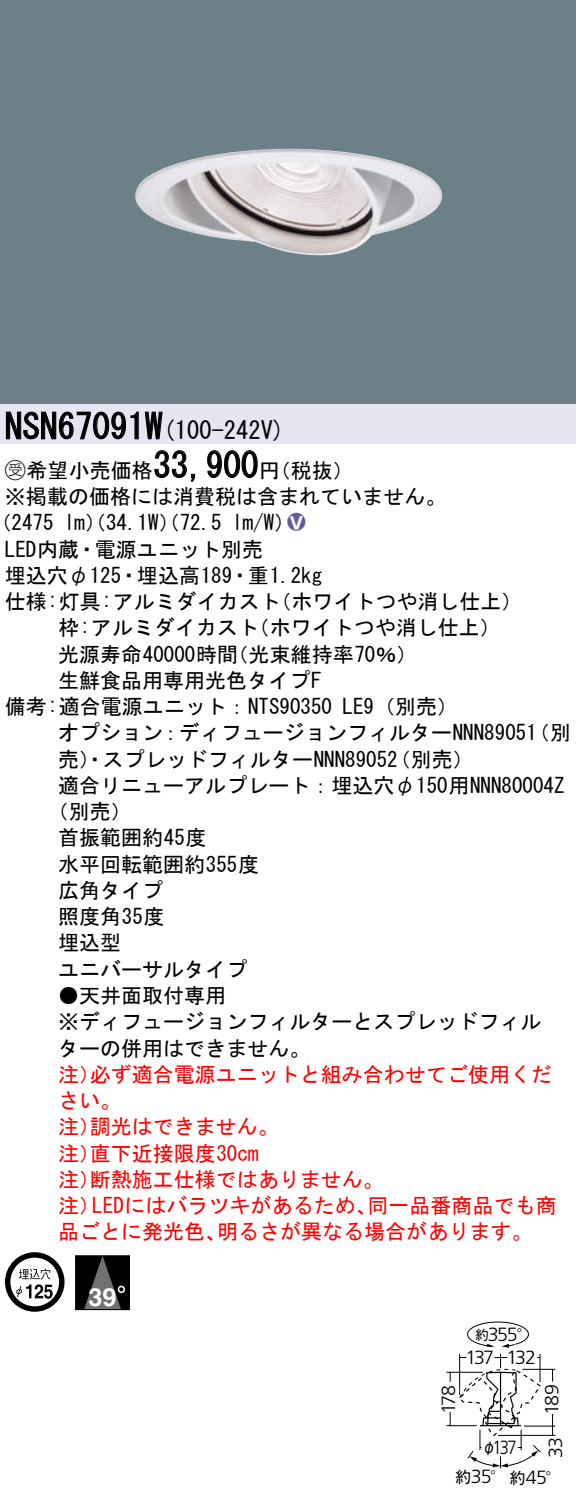
<style>
.page{position:relative;width:576px;height:1503px;background:#fff}
.page>*{position:absolute;margin:0;border:0;box-sizing:border-box;transform-origin:0 0}
.t1{font:35px "MS Gothic";color:#000}
.t2{font:700 25.2px "Helvetica LT Std";color:#fff}
.t3{font:24.5px "MS Gothic";color:#000}
.t4{font:21px/26.2px "MS Gothic";color:#000}
.t5{font:21px/26.2px "MS Gothic";color:#f00}
.t6{font:21px "Ford Classification 1";color:#635aa0}
.t7{font:300 19.25px "Frutiger LT Std";letter-spacing:-.085em;color:#000}
.t8{font:300 19.25px "Frutiger LT Std";letter-spacing:-.085em;color:#000;scale:.88 1}
.t9{font:15.75px "Gothic MB101 Pro Regular 90 pv RKSJ H";color:#000}
.t10{font:15.75px "Gothic MB101 Pro Regular 90 pv RKSJ H";color:#000;scale:.85 1}
.t11{font:13.3px "Gothic MB101 Pro Regular 90 pv RKSJ H";color:#000}
.s1{font-size:35px}
.s2{font-family:"Ford Classification 1"}
.s3{color:#fff}
.s4{font-family:"Gothic MB101 Pro Regular 90 pv RKSJ H";font-weight:400;font-size:15.75px}
</style>
<div class="page">
<div style="left:0;top:0;width:575px;height:404px;background:#6c8087"></div>
<img style="left:135px;top:149px;width:307px;height:107px">
<div style="left:0;top:404px;width:575px;height:40px;background:#e6e5f2"></div>
<svg style="left:6px;top:411px;width:157px;height:29px"></svg>
<svg style="left:154px;top:450px;width:42px;height:32px"></svg>
<svg style="left:207px;top:450px;width:51px;height:28px"></svg>
<svg style="left:5px;top:1252px;width:59px;height:59px"></svg>
<div style="left:76px;top:1255px;width:53px;height:54px;background:#000"></div>
<svg style="left:84px;top:1257px;width:38px;height:51px"></svg>
<svg style="left:118px;top:1285px;width:7px;height:8px"></svg>
<div style="left:75px;top:1255px;width:55px;height:55px;border:1px solid #000"></div>
<svg style="left:446px;top:1321px;width:110px;height:148px"></svg>
<h1 class="t1" style="left:5px;top:409px;width:142px">NSN67091</h1>
<p class="t3" style="left:145px;top:418px;width:141px">(<span class="s1">W</span> 100-242 (V</p>
<h1 class="t1" style="left:153px;top:447px;width:106px">33,900</h1>
<p class="t4" style="left:5px;top:457px;width:442px"><span class="s2">B</span>希望小売価格<br>※掲載の価格には消費税は含まれていません。</p>
<p class="t6" style="left:287px;top:511px;width:19px">2<span class="s3">8</span></p>
<p class="t4" style="left:259px;top:457px;width:96px">（円税抜(</p>
<p class="t4" style="left:232px;top:509px;width:64px">l m (W/</p>
<p class="t4" style="left:-9px;top:509px;width:65px">（2475</p>
<p class="t4" style="left:5px;top:536px;width:259px">LED内蔵・電源ユニット別売</p>
<p class="t4" style="left:5px;top:562px;width:318px">埋込穴φ125・埋込高189・重1.2kg</p>
<p class="t4" style="left:270px;top:588px;width:254px">（ホワイトつや消し仕上(</p>
<p class="t4" style="left:64px;top:509px;width:159px">lm）（34.1 ）（W 72.5</p>
<p class="t4" style="left:248px;top:588px;width:253px;text-indent:-243px">仕様:灯具:アルミダイカスト<br>（ホワイトつや消し仕上(</p>
<p class="t4" style="left:227px;top:614px;width:191px;text-indent:-169px">枠:アルミダイカスト<br>（光束維持率70％(</p>
<p class="t4" style="left:58px;top:641px;width:265px">光源寿命40000時間<br>生鮮食品用専用光色タイプF</p>
<p class="t4" style="left:5px;top:693px;width:328px">備考:適合電源ユニット：NTS90350</p>
<p class="t4" style="left:342px;top:693px;width:117px">LE （9 別売(</p>
<p class="t4" style="left:390px;top:719px;width:148px;text-indent:-331px">オプション：ディフュージョンフィルターNNN89051（別売(</p>
<p class="t4" style="left:528px;top:719px;width:43px">（別</p>
<p class="t4" style="left:58px;top:746px;width:341px">売）・スプレッドフィルターNNN89052</p>
<p class="t4" style="left:58px;top:772px;width:507px">適合リニューアルプレート：埋込穴φ150用NNN80004Z</p>
<p class="t4" style="left:48px;top:798px;width:85px">（別売(</p>
<p class="t4" style="left:58px;top:824px;width:150px">首振範囲約45度</p>
<p class="t4" style="left:58px;top:851px;width:202px">水平回転範囲約355度</p>
<p class="t4" style="left:58px;top:877px;width:106px">広角タイプ</p>
<p class="t4" style="left:58px;top:903px;width:108px">照度角35度</p>
<p class="t4" style="left:58px;top:929px;width:64px">埋込型</p>
<p class="t4" style="left:58px;top:956px;width:190px">ユニバーサルタイプ</p>
<p class="t4" style="left:58px;top:982px;width:484px">●天井面取付専用<br>※ディフュージョンフィルターとスプレッドフィルターの併用はできません。</p>
<p class="t5" style="left:90px;top:1061px;width:463px">必ず適合電源ユニットと組み合わせてご使用くだ</p>
<p class="t5" style="left:58px;top:1061px;width:43px">注）</p>
<p class="t5" style="left:58px;top:1087px;width:64px">さい。</p>
<p class="t5" style="left:90px;top:1113px;width:190px">調光はできません。</p>
<p class="t5" style="left:90px;top:1113px;width:170px;text-indent:-32px">注）<br>直下近接限度30cm</p>
<p class="t5" style="left:90px;top:1139px;width:295px;text-indent:-32px">注）<br>断熱施工仕様ではありません。</p>
<p class="t5" style="left:58px;top:1166px;width:43px">注）</p>
<p class="t5" style="left:92px;top:1192px;width:286px">LEDにはバラツキがあるため、</p>
<p class="t5" style="left:367px;top:1192px;width:190px">同一品番商品でも商</p>
<p class="t5" style="left:58px;top:1192px;width:43px">注）</p>
<p class="t5" style="left:58px;top:1218px;width:169px">品ごとに発光色、</p>
<p class="t5" style="left:217px;top:1218px;width:317px">明るさが異なる場合があります。</p>
<p class="t2" style="left:88px;top:1282px;width:30px">39</p>
<p class="t7" style="left:487px;top:1323px;width:46px">355<span class="s4">°</span></p>
<p class="t11" style="left:475px;top:1323px;width:15px">約</p>
<p class="t7" style="left:437px;top:1413px;width:30px;rotate:-90deg">178</p>
<p class="t7" style="left:465px;top:1346px;width:30px">137</p>
<p class="t7" style="left:506px;top:1346px;width:31px">132</p>
<p class="t7" style="left:541px;top:1414px;width:32px;rotate:-90deg">189</p>
<p class="t7" style="left:544px;top:1457px;width:23px;rotate:-90deg">33</p>
<p class="t7" style="left:525px;top:1466px;width:37px">45<span class="s4">°</span></p>
<p class="t8" style="left:492px;top:1436px;width:29px">137</p>
<p class="t10" style="left:482px;top:1434px;width:17px">φ</p>
<p class="t9" style="left:455px;top:1463px;width:17px">約</p>
<p class="t7" style="left:470px;top:1465px;width:36px">35<span class="s4">°</span></p>
<p class="t9" style="left:509px;top:1464px;width:17px">約</p>
</div>
